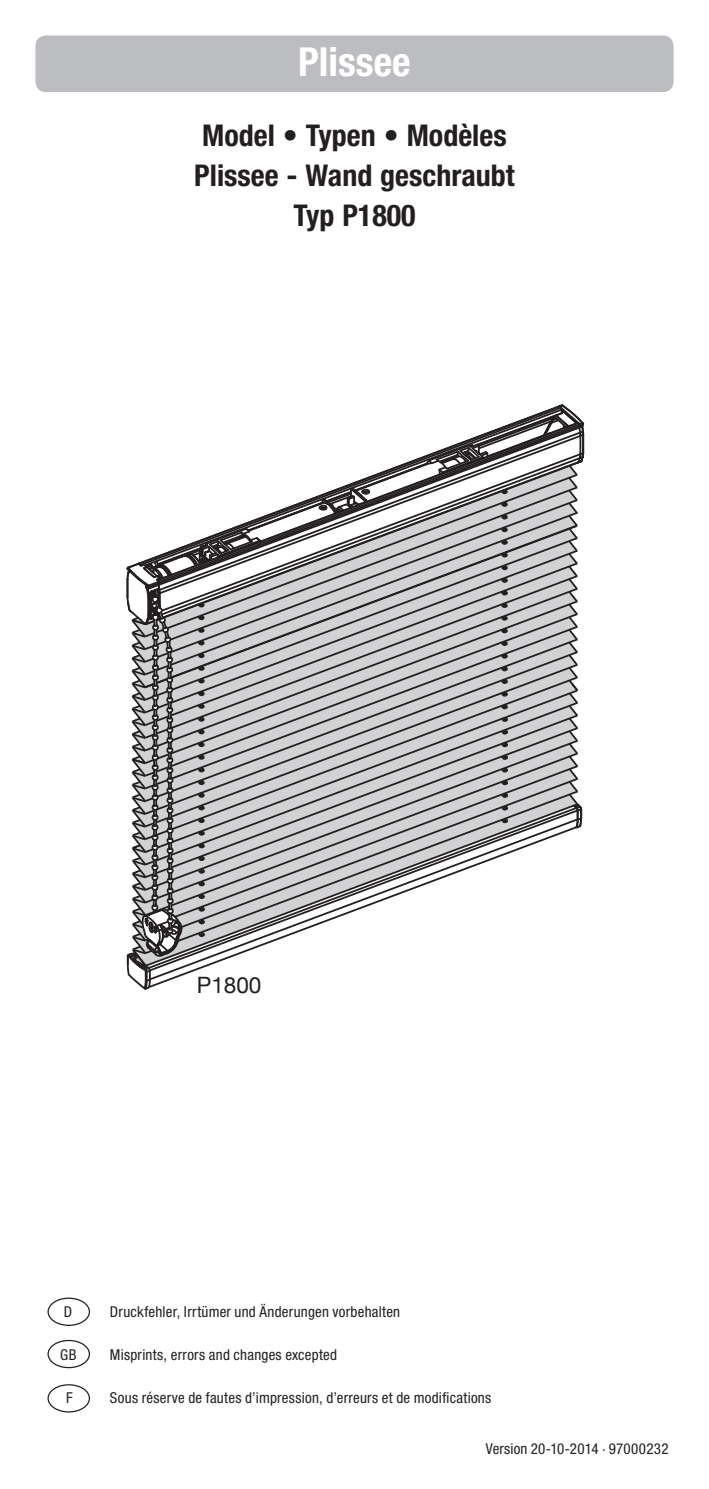
<style>
.page{position:relative;width:709px;height:1489px;background:#fff}
.page>*{position:absolute;margin:0;border:0;box-sizing:border-box;transform-origin:0 0}
.t1{font:700 condensed 40px "Helvetica Neue LT";color:#fff}
.t2{font:700 condensed 30px/40px "Helvetica Neue LT";color:#231f20}
.t3{font:22.5px "Helvetica Neue";color:#231f20}
.t4{font:condensed 15px "Helvetica Neue LT";letter-spacing:.02em;color:#231f20}
</style>
<div class="page">
<div style="left:47px;top:1297px;width:43px;height:28px;border:1px solid #231f20;border-radius:50%"></div>
<div style="left:47px;top:1339px;width:43px;height:28px;border:1px solid #231f20;border-radius:50%"></div>
<div style="left:47px;top:1383px;width:43px;height:29px;border:1px solid #231f20;border-radius:50%"></div>
<div style="left:35px;top:35px;width:638px;height:57px;background:#bcbdc0;border-radius:11px"></div>
<svg style="left:126px;top:404px;width:459px;height:586px"></svg>
<p class="t1" style="left:298px;top:38px;width:114px">Plissee</p>
<p class="t2" style="left:194px;top:115px;width:322px">Model • Typen • Modèles<br>Plissee - Wand geschraubt</p>
<p class="t2" style="left:293px;top:195px;width:124px">Typ P1800</p>
<p class="t3" style="left:197px;top:968px;width:66px">P1800</p>
<p class="t4" style="left:64px;top:1302px;width:10px">D</p>
<p class="t4" style="left:110px;top:1302px;width:292px">Druckfehler, Irrtümer und Änderungen vorbehalten</p>
<p class="t4" style="left:60px;top:1346px;width:18px">GB</p>
<p class="t4" style="left:110px;top:1346px;width:229px">Misprints, errors and changes excepted</p>
<p class="t4" style="left:66px;top:1389px;width:8px">F</p>
<p class="t4" style="left:110px;top:1389px;width:383px">Sous réserve de fautes d’impression, d’erreurs et de modifications</p>
<p class="t4" style="left:486px;top:1439px;width:184px">Version 20-10-2014 . 97000232</p>
</div>
